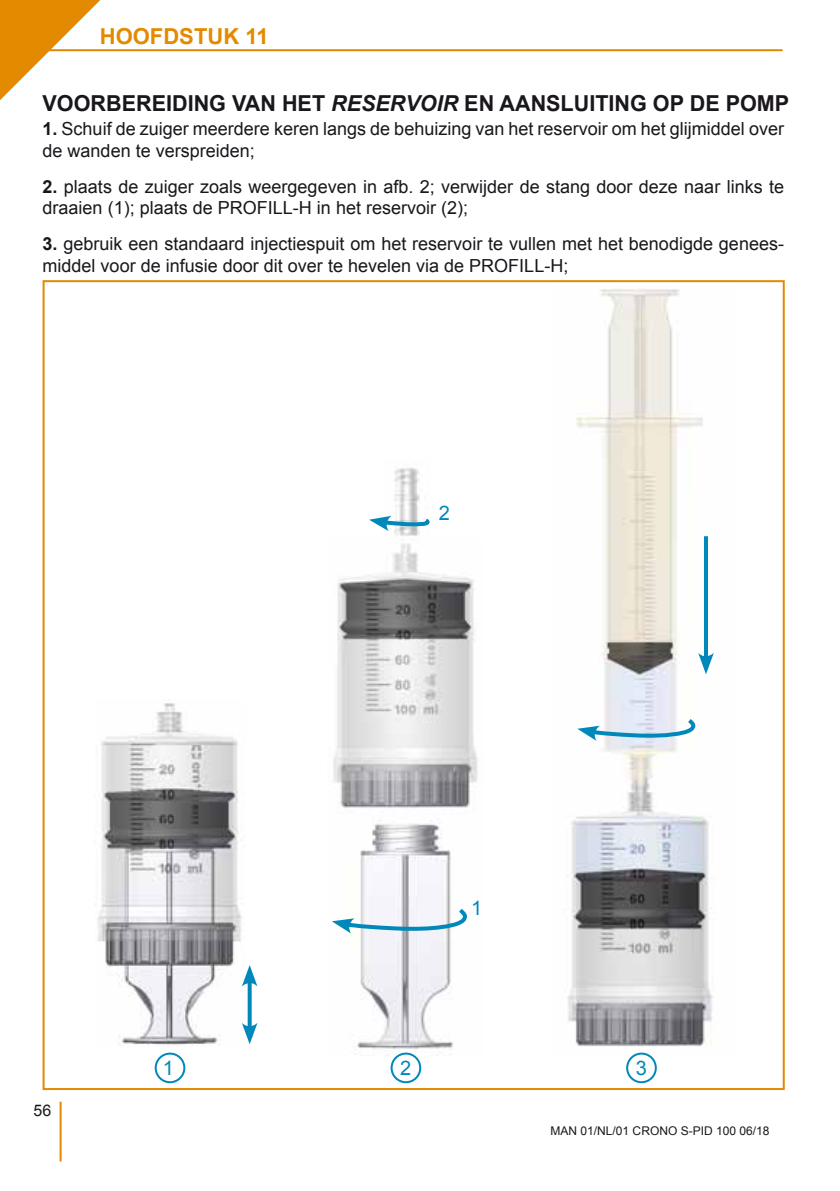
<style>
.page{position:relative;width:840px;height:1191px;background:#fff}
.page>*{position:absolute;margin:0;border:0;box-sizing:border-box;transform-origin:0 0}
.t1{font:700 22px "Arial";color:#1a171c}
.t2{font:700 22px "Arial";color:#e38a00}
.t3{font:20px "Arial";color:#08b}
.t4{font:18px/21.6px "Arial";color:#1a171c}
.t5{font:16px "Arial";color:#1a171c}
.t6{font:12px "Arial";color:#1a171c}
.s1{font-style:italic}
.s2{font-weight:700}
</style>
<div class="page">
<hr style="left:60px;top:1101px;width:2px;height:60px;background:#e38a00">
<hr style="left:40px;top:49px;width:742px;height:2px;background:#e38a00">
<svg style="left:0;top:0;width:102px;height:100px"></svg>
<div style="left:155px;top:1052px;width:30px;height:31px;border:2px solid #08b;border-radius:50%"></div>
<img style="left:97px;top:703px;width:146px;height:342px">
<img style="left:333px;top:543px;width:145px;height:506px">
<img style="left:567px;top:288px;width:147px;height:767px">
<div style="left:625px;top:1052px;width:31px;height:31px;border:2px solid #08b;border-radius:50%"></div>
<div style="left:390px;top:1052px;width:31px;height:31px;border:2px solid #08b;border-radius:50%"></div>
<svg style="left:247px;top:986px;width:4px;height:36px"></svg>
<svg style="left:242px;top:965px;width:15px;height:21px"></svg>
<svg style="left:242px;top:1022px;width:15px;height:22px"></svg>
<svg style="left:703px;top:536px;width:4px;height:117px"></svg>
<svg style="left:697px;top:653px;width:16px;height:21px"></svg>
<svg style="left:332px;top:906px;width:134px;height:27px"></svg>
<svg style="left:577px;top:716px;width:117px;height:25px"></svg>
<img style="left:391px;top:468px;width:29px;height:68px">
<svg style="left:369px;top:516px;width:61px;height:15px"></svg>
<p class="t2" style="left:100px;top:22px;width:170px">HOOFDSTUK 11</p>
<p class="t1" style="left:43px;top:89px;width:747px">VOORBEREIDING VAN HET <span class="s1">RESERVOIR</span> EN AANSLUITING OP DE POMP</p>
<p class="t4" style="left:43px;top:118px;width:742px"><span class="s2">1.</span> Schuif de zuiger meerdere keren langs de behuizing van het reservoir om het glijmiddel over de wanden te verspreiden;</p>
<p class="t4" style="left:43px;top:176px;width:742px"><span class="s2">2.</span> plaats de zuiger zoals weergegeven in afb. 2; verwijder de stang door deze naar links te draaien (1); plaats de Profill</p>
<p class="t4" style="left:293px;top:197px;width:177px">-H in het reservoir (2);</p>
<p class="t4" style="left:43px;top:233px;width:742px"><span class="s2">3.</span> gebruik een standaard injectiespuit om het reservoir te vullen met het benodigde genees&shy;middel voor de infusie door dit over te hevelen via de PROFILL-H;</p>
<p class="t3" style="left:438px;top:500px;width:13px">2</p>
<p class="t3" style="left:471px;top:895px;width:13px">1</p>
<p class="t5" style="left:34px;top:1099px;width:19px">56</p>
<p class="t3" style="left:163px;top:1054px;width:13px">1</p>
<p class="t3" style="left:400px;top:1054px;width:13px">2</p>
<p class="t3" style="left:635px;top:1055px;width:13px">3</p>
<p class="t6" style="left:550px;top:1123px;width:220px">MAN 01/NL/01 CRONO S-PID 100 06/18</p>
</div>
